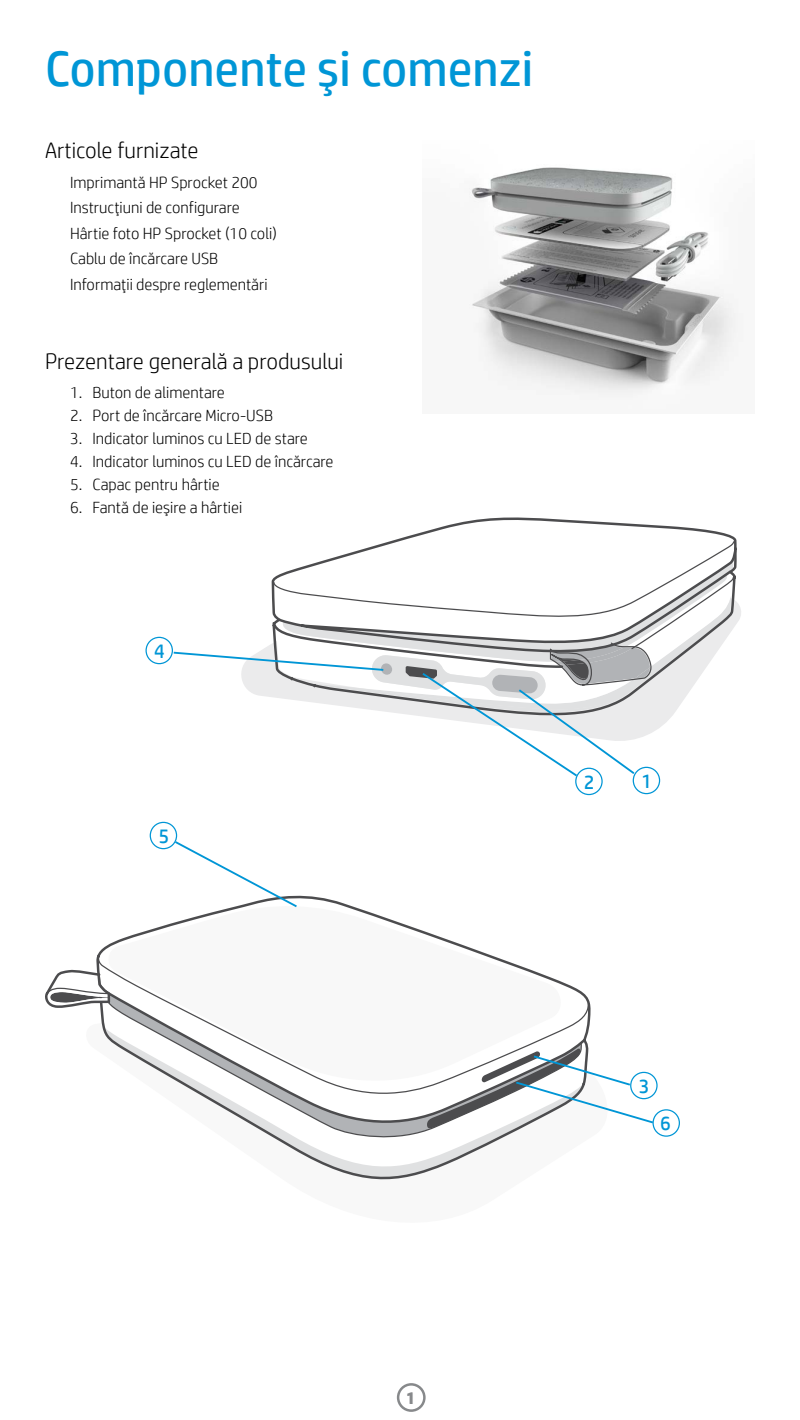
<style>
.page{position:relative;width:800px;height:1420px;background:#fff}
.page>*{position:absolute;margin:0;border:0;box-sizing:border-box;transform-origin:0 0}
.t1{font:50px "HP Simplified";color:#0096d6}
.t2{font:300 22.5px "HP Simplified";color:#000}
.t3{font:20px "HP Simplified";color:#0096d6}
.t4{font:700 17.5px "HP Simplified";color:#87898b}
.Paragraph_Style_1{font:300 16.25px "HP Simplified";color:#000}
</style>
<div class="page">
<svg style="left:398px;top:1384px;width:26px;height:27px"></svg>
<div style="left:397px;top:1383px;width:29px;height:29px;border:2px solid #87898b;border-radius:50%"></div>
<svg style="left:98px;top:792px;width:493px;height:388px"></svg>
<svg style="left:96px;top:954px;width:491px;height:174px"></svg>
<svg style="left:107px;top:992px;width:476px;height:151px"></svg>
<svg style="left:45px;top:970px;width:60px;height:40px"></svg>
<svg style="left:105px;top:902px;width:461px;height:186px"></svg>
<div style="left:633px;top:767px;width:27px;height:27px;border:1px solid #0096d6;border-radius:50%"></div>
<div style="left:575px;top:768px;width:28px;height:27px;border:1px solid #0096d6;border-radius:50%"></div>
<div style="left:630px;top:1072px;width:28px;height:27px;border:1px solid #0096d6;border-radius:50%"></div>
<svg style="left:172px;top:517px;width:563px;height:261px"></svg>
<div style="left:145px;top:637px;width:28px;height:27px;border:1px solid #0096d6;border-radius:50%"></div>
<svg style="left:173px;top:839px;width:126px;height:70px"></svg>
<div style="left:150px;top:822px;width:27px;height:27px;border:1px solid #0096d6;border-radius:50%"></div>
<svg style="left:426px;top:1046px;width:229px;height:84px"></svg>
<div style="left:652px;top:1109px;width:28px;height:28px;border:1px solid #0096d6;border-radius:50%"></div>
<img style="left:469px;top:167px;width:269px;height:230px">
<p class="t1" style="left:45px;top:36px;width:490px">Componente şi comenzi</p>
<p class="t2" style="left:45px;top:136px;width:155px">Articole furnizate</p>
<p class="Paragraph_Style_1" style="left:70px;top:171px;width:189px">Imprimantă HP Sprocket 200</p>
<p class="Paragraph_Style_1" style="left:70px;top:197px;width:171px">Instrucţiuni de configurare</p>
<p class="Paragraph_Style_1" style="left:70px;top:222px;width:208px">Hârtie foto HP Sprocket (10 coli)</p>
<p class="Paragraph_Style_1" style="left:70px;top:248px;width:150px">Cablu de încărcare USB</p>
<p class="Paragraph_Style_1" style="left:70px;top:273px;width:199px">Informaţii despre reglementări</p>
<p class="t2" style="left:45px;top:346px;width:300px">Prezentare generală a produsului</p>
<p class="Paragraph_Style_1" style="left:70px;top:382px;width:156px">1. Buton de alimentare</p>
<p class="Paragraph_Style_1" style="left:70px;top:405px;width:205px">2. Port de încărcare Micro-USB</p>
<p class="Paragraph_Style_1" style="left:70px;top:428px;width:239px">3. Indicator luminos cu LED de stare</p>
<p class="Paragraph_Style_1" style="left:70px;top:451px;width:265px">4. Indicator luminos cu LED de încărcare</p>
<p class="Paragraph_Style_1" style="left:70px;top:474px;width:151px">5. Capac pentru hârtie</p>
<p class="Paragraph_Style_1" style="left:70px;top:497px;width:174px">6. Fantă de ieşire a hârtiei</p>
<p class="t3" style="left:154px;top:638px;width:12px">4</p>
<p class="t3" style="left:158px;top:823px;width:12px">5</p>
<p class="t3" style="left:584px;top:769px;width:12px">2</p>
<p class="t3" style="left:641px;top:768px;width:12px">1</p>
<p class="t3" style="left:639px;top:1073px;width:12px">3</p>
<p class="t3" style="left:660px;top:1110px;width:12px">6</p>
<p class="t4" style="left:406px;top:1387px;width:11px">1</p>
</div>
